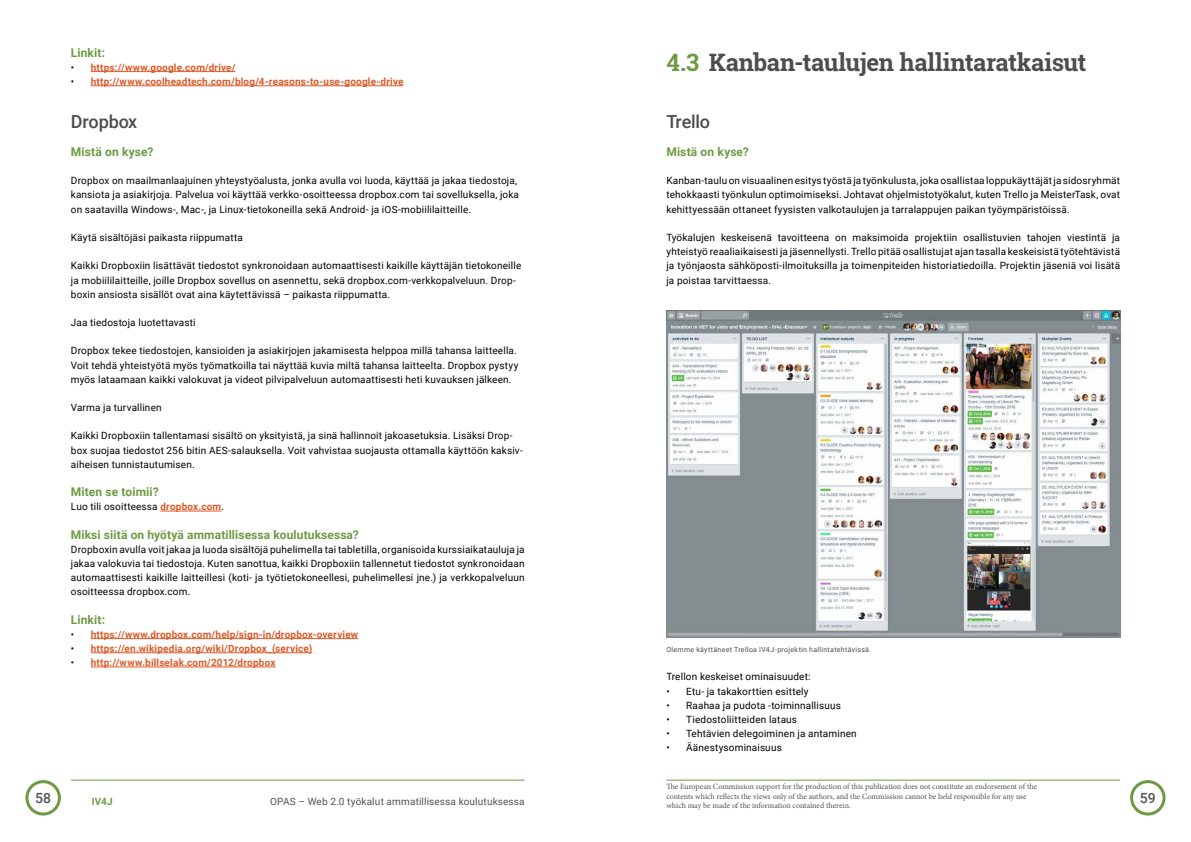
<style>
.page{position:relative;width:1191px;height:842px;background:#fff}
.page>*{position:absolute;margin:0;border:0;box-sizing:border-box;transform-origin:0 0}
.t1{font:700 24px "Roboto Slab";letter-spacing:-.015em;color:#4d4d4f}
.Heading_Inner{font:500 18px "Roboto";letter-spacing:-.015em;color:#4d4d4f}
.t2{font:500 14px "Roboto";color:#505256}
.Subheading_Inner{font:700 12px "Roboto";letter-spacing:.01em;color:#6e9a43}
.Normal_Paragraph_Jus{font:10px/14.2px "Roboto";letter-spacing:.015em;color:#000;text-align:justify}
.Normal_Pargraph_Left{font:10px/14.2px "Roboto";letter-spacing:.015em;color:#000}
.t3{font:700 10px "Roboto";letter-spacing:.02em;color:#dd5928}
.t4{font:10px "Roboto";letter-spacing:.015em;color:#505256}
.t5{font:700 10px "Roboto";color:#6e9a43}
.t6{font:8px/9.6px "Minion Pro";letter-spacing:-.005em;color:#505256}
.Footnotes{font:7px "Roboto";letter-spacing:.045em;color:#4d4d4f}
.s1{font-weight:400;color:#000}
.s2{font-weight:700;color:#dd5928}
.s3{color:#6e9a43}
</style>
<div class="page">
<div style="left:1130px;top:780px;width:35px;height:35px;border:3px solid #6e9a43;border-radius:50%"></div>
<div style="left:25px;top:780px;width:36px;height:35px;border:3px solid #6e9a43;border-radius:50%"></div>
<hr style="left:71px;top:780px;width:453px;height:1px;background:#6e9a43">
<hr style="left:666px;top:780px;width:454px;height:1px;background:#6e9a43">
<hr style="left:91px;top:71px;width:144px;height:1px;background:#dd5928">
<hr style="left:91px;top:86px;width:312px;height:1px;background:#dd5928">
<hr style="left:160px;top:511px;width:61px;height:1px;background:#dd5928">
<hr style="left:91px;top:638px;width:267px;height:1px;background:#dd5928">
<hr style="left:91px;top:652px;width:221px;height:1px;background:#dd5928">
<hr style="left:91px;top:667px;width:184px;height:1px;background:#dd5928">
<img style="left:666px;top:310px;width:454px;height:328px">
<p class="Subheading_Inner" style="left:71px;top:44px;width:36px">Linkit:</p>
<p class="t3" style="left:71px;top:60px;width:166px"><span class="s1">•</span> https://www.google.com/drive/</p>
<p class="t3" style="left:71px;top:74px;width:334px"><span class="s1">•</span> http://www.coolheadtech.com/blog/4-reasons-to-use-google-drive</p>
<p class="Heading_Inner" style="left:71px;top:109px;width:68px">Dropbox</p>
<p class="Subheading_Inner" style="left:71px;top:143px;width:84px">Mistä on kyse?</p>
<p class="Normal_Pargraph_Left" style="left:71px;top:173px;width:450px">Dropbox on maailmanlaajuinen yhteystyöalusta, jonka avulla voi luoda, käyttää ja jakaa tiedostoja, kansiota ja asiakirjoja. Palvelua voi käyttää verkko-osoitteessa dropbox.com tai sovelluksella, joka on saatavilla Windows-, Mac-, ja Linux-tietokoneilla sekä Android- ja iOS-mobiililaitteille.</p>
<p class="Normal_Pargraph_Left" style="left:71px;top:230px;width:174px">Käytä sisältöjäsi paikasta riippumatta</p>
<p class="Normal_Pargraph_Left" style="left:71px;top:258px;width:452px">Kaikki Dropboxiin lisättävät tiedostot synkronoidaan automaattisesti kaikille käyttäjän tietokoneille ja mobiililaitteille, joille Dropbox sovellus on asennettu, sekä dropbox.com-verkkopalveluun. Drop&shy;boxin ansiosta sisällöt ovat aina käytettävissä – paikasta riippumatta.</p>
<p class="Normal_Pargraph_Left" style="left:71px;top:315px;width:126px">Jaa tiedostoja luotettavasti</p>
<p class="Normal_Pargraph_Left" style="left:71px;top:343px;width:449px">Dropbox tekee tiedostojen, kansioiden ja asiakirjojen jakamisesta helppoa millä tahansa laitteella.<br>Voit tehdä yhteistyötä myös työmatkoilla tai näyttää kuvia miltä tahansa laitteelta. Dropbox pystyy myös lataamaan kaikki valokuvat ja videot pilvipalveluun automaattisesti heti kuvauksen jälkeen.</p>
<p class="Normal_Pargraph_Left" style="left:71px;top:400px;width:92px">Varma ja turvallinen</p>
<p class="Normal_Pargraph_Left" style="left:71px;top:428px;width:453px">Kaikki Dropboxiin tallentamasi sisältö on yksityistä, ja sinä hallinnoit jakoasetuksia. Lisäksi Drop&shy;box suojaa tiedostot 256 bitin AES-salauksella. Voit vahvistaa suojausta ottamalla käyttöön kaksiv&shy;aiheisen tunnistautumisen.</p>
<p class="Subheading_Inner" style="left:71px;top:483px;width:89px">Miten se toimii?</p>
<p class="Normal_Paragraph_Jus" style="left:71px;top:499px;width:155px">Luo tili osoitteessa <span class="s2">dropbox.com</span>.</p>
<p class="Subheading_Inner" style="left:71px;top:526px;width:289px">Miksi siitä on hyötyä ammatillisessa koulutuksessa?</p>
<p class="Normal_Paragraph_Jus" style="left:71px;top:542px;width:455px">Dropboxin avulla voit jakaa ja luoda sisältöjä puhelimella tai tabletilla, organisoida kurssiaikatauluja ja jakaa valokuvia tai tiedostoja. Kuten sanottua, kaikki Dropboxiin tallennetut tiedostot synkronoidaan automaattisesti kaikille laitteillesi (koti- ja työtietokoneellesi, puhelimellesi jne.) ja verkkopalveluun osoitteessa dropbox.com.</p>
<p class="Subheading_Inner" style="left:71px;top:611px;width:36px">Linkit:</p>
<p class="t3" style="left:71px;top:627px;width:289px"><span class="s1">•</span> https://www.dropbox.com/help/sign-in/dropbox-overview</p>
<p class="t3" style="left:71px;top:641px;width:243px"><span class="s1">•</span> https://en.wikipedia.org/wiki/Dropbox_(service)</p>
<p class="t3" style="left:71px;top:656px;width:206px"><span class="s1">•</span> http://www.billselak.com/2012/dropbox</p>
<p class="t1" style="left:666px;top:46px;width:422px"><span class="s3">4.3</span> Kanban-taulujen hallintaratkaisut</p>
<p class="Heading_Inner" style="left:666px;top:109px;width:45px">Trello</p>
<p class="Subheading_Inner" style="left:666px;top:143px;width:84px">Mistä on kyse?</p>
<p class="Normal_Paragraph_Jus" style="left:666px;top:173px;width:455px">Kanban-taulu on visuaalinen esitys työstä ja työnkulusta, joka osallistaa loppukäyttäjät ja sidosryhmät tehokkaasti työnkulun optimoimiseksi. Johtavat ohjelmistotyökalut, kuten Trello ja MeisterTask, ovat kehittyessään ottaneet fyysisten valkotaulujen ja tarralappujen paikan työympäristöissä.</p>
<p class="Normal_Paragraph_Jus" style="left:666px;top:230px;width:455px">Työkalujen keskeisenä tavoitteena on maksimoida projektiin osallistuvien tahojen viestintä ja yhteistyö reaaliaikaisesti ja jäsennellysti. Trello pitää osallistujat ajan tasalla keskeisistä työtehtävistä ja työnjaosta sähköposti-ilmoituksilla ja toimenpiteiden historiatiedoilla. Projektin jäseniä voi lisätä ja poistaa tarvittaessa.</p>
<p class="Footnotes" style="left:666px;top:645px;width:206px">Olemme käyttäneet Trelloa IV4J-projektin hallintatehtävissä.</p>
<p class="Normal_Paragraph_Jus" style="left:666px;top:669px;width:146px">Trellon keskeiset ominaisuudet:</p>
<p class="Normal_Paragraph_Jus" style="left:666px;top:683px;width:144px">• Etu- ja takakorttien esittely</p>
<p class="Normal_Paragraph_Jus" style="left:666px;top:698px;width:176px">• Raahaa ja pudota -toiminnallisuus</p>
<p class="Normal_Paragraph_Jus" style="left:666px;top:712px;width:132px">• Tiedostoliitteiden lataus</p>
<p class="Normal_Paragraph_Jus" style="left:666px;top:726px;width:192px">• Tehtävien delegoiminen ja antaminen</p>
<p class="Normal_Paragraph_Jus" style="left:666px;top:740px;width:117px">• Äänestysominaisuus</p>
<p class="t6" style="left:666px;top:782px;width:372px">The European Commission support for the production of this publication does not constitute an endorsement of the contents which reflects the views only of the authors, and the Commission cannot be held responsible for any use</p>
<h3 class="t2" style="left:35px;top:788px;width:18px">58</h3>
<p class="t5" style="left:92px;top:794px;width:23px">IV4J</p>
<h3 class="t2" style="left:1139px;top:788px;width:17px">59</h3>
<p class="t4" style="left:270px;top:794px;width:256px">OPAS – Web 2.0 työkalut ammatillisessa koulutuksessa</p>
<p class="t6" style="left:666px;top:801px;width:186px">which may be made of the information contained therein.</p>
</div>
